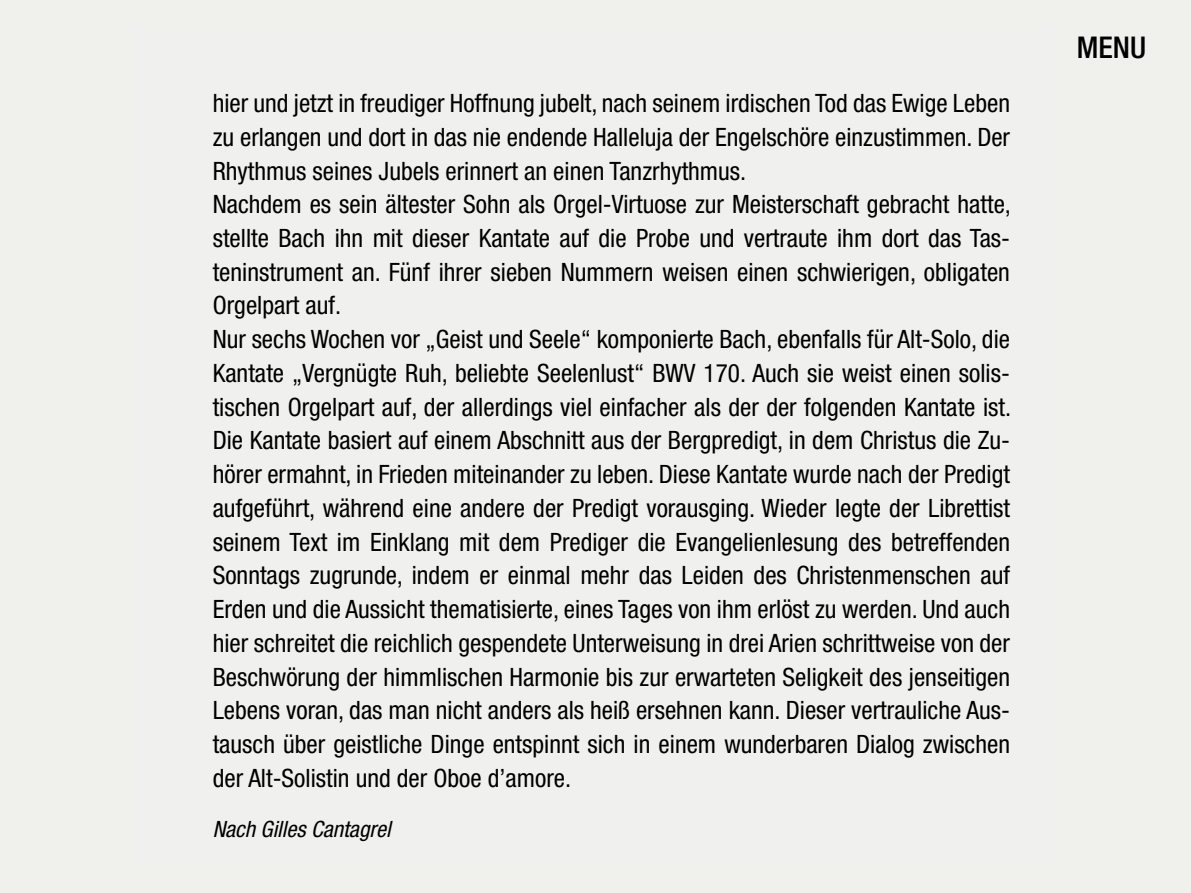
<style>
.page{position:relative;width:1191px;height:893px;background:#f0f0ed}
.page>*{position:absolute;margin:0;border:0;box-sizing:border-box;transform-origin:0 0}
.t1{font:500 condensed 30px "Helvetica Neue";color:#000}
.t2{font:condensed 25.35px/33.8px "Helvetica Neue";color:#000}
.t3{font:italic condensed 22.5px "Helvetica Neue";color:#000}
</style>
<div class="page">
<p class="t2" style="left:213px;top:86px;width:800px">hier und jetzt in freudiger Hoffnung jubelt, nach seinem irdischen Tod das Ewige Leben zu erlangen und dort in das nie endende Halleluja der Engelschöre einzustimmen. Der Rhythmus seines Jubels erinnert an einen Tanzrhythmus.<br>Nachdem es sein ältester Sohn als Orgel-Virtuose zur Meisterschaft gebracht hatte, stellte Bach ihn mit dieser Kantate auf die Probe und vertraute ihm dort das Tas&shy;teninstrument an. Fü nf ihrer sieben Nummern weisen einen schwierigen, obligaten Orgelpart auf.<br>Nur sechs Wochen vor „Geist und Seele“ komponierte Bach, ebenfalls fü r Alt-Solo, die Kantate „Vergnü gte Ruh, beliebte Seelenlust“ BWV 170. Auch sie weist einen solis&shy;tischen Orgelpart auf, der allerdings viel einfacher als der der folgenden Kantate ist.<br>Die Kantate basiert auf einem Abschnitt aus der Bergpredigt, in dem Christus die Zu&shy;hörer ermahnt, in Frieden miteinander zu leben. Diese Kantate wurde nach der Predigt aufgefü hrt, während eine andere der Predigt vorausging. Wieder legte der Librettist seinem Text im Einklang mit dem Prediger die Evangelienlesung des betreffenden Sonntags zugrunde, indem er einmal mehr das Leiden des Christenmenschen auf Erden und die Aussicht thematisierte, eines Tages von ihm erlöst zu werden. Und auch hier schreitet die reichlich gespendete Unterweisung in drei Arien schrittweise von der Beschwörung der himmlischen Harmonie bis zur erwarteten Seligkeit des jenseitigen Lebens voran, das man nicht anders als heiß ersehnen kann. Dieser vertrauliche Aus&shy;tausch ü ber geistliche Dinge entspinnt sich in einem wunderbaren Dialog zwischen der Alt-Solisti n und der Oboe d’amore.</p>
<p class="t3" style="left:213px;top:816px;width:180px">Nach Gilles Cantagrel</p>
<p class="t1" style="left:1076px;top:30px;width:71px">MENU</p>
</div>
